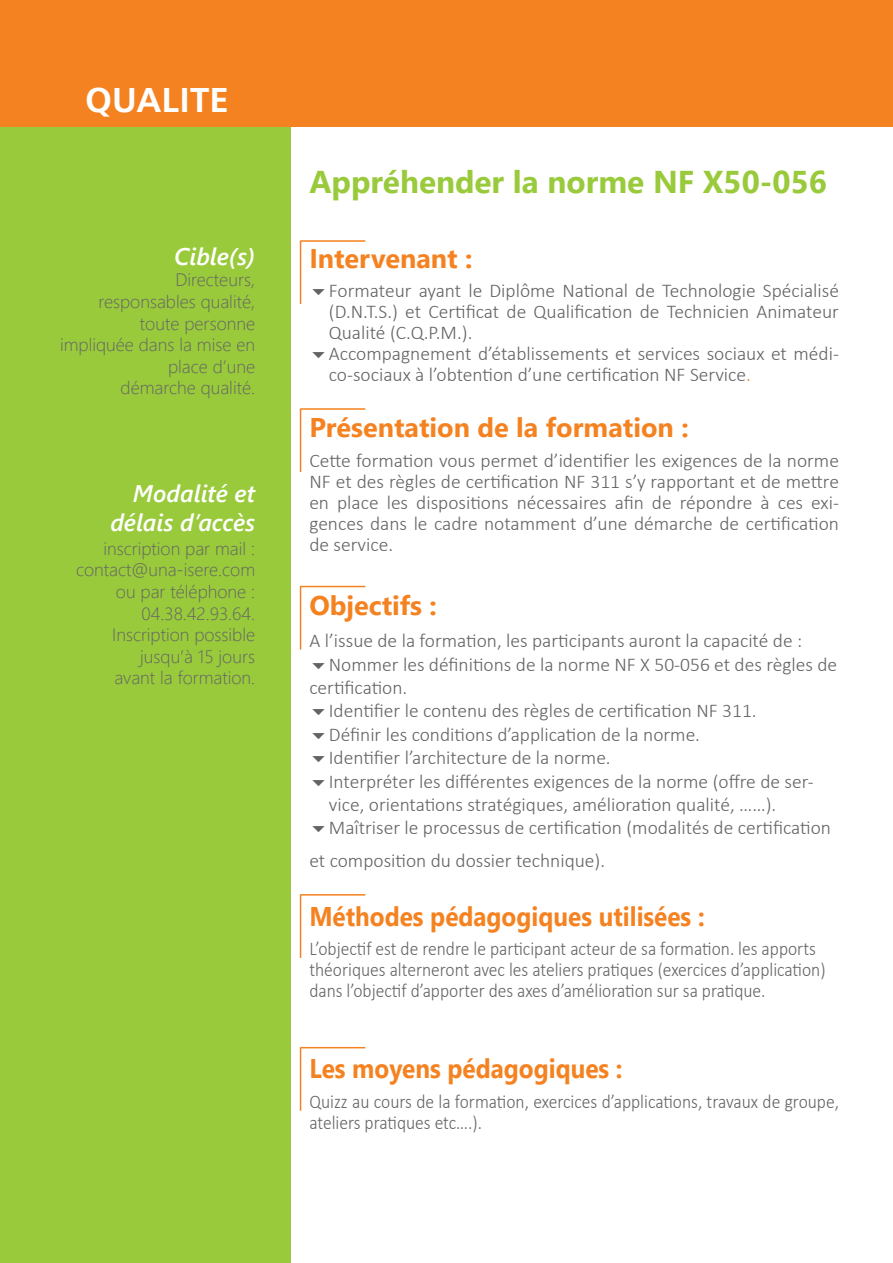
<style>
.page{position:relative;width:893px;height:1263px;background:#fff}
.page>*{position:absolute;margin:0;border:0;box-sizing:border-box;transform-origin:0 0}
.t1{font:700 36px "Carto Gothic Std";color:#fff}
.t2{font:700 31.5px "Segoe UI";color:#99ca3b}
.t3{font:700 27px "Segoe UI";color:#f58220;scale:.9 1}
.t4{font:700 27px "Segoe UI";color:#f58220}
.t5{font:italic 600 24px/28.8px "Segoe UI";color:#fff;text-align:right}
.t6{font:300 19.5px/21px "Calibri";color:#636366}
.t7{font:300 19.5px/21px "Calibri";color:#636366;scale:.9 1}
.t8{font:300 18px/21.6px "Segoe UI";color:#636366;text-align:right}
.s1{color:#f58220}
</style>
<div class="page">
<div style="left:0;top:126px;width:290px;height:1137px;background:#99ca3b"></div>
<hr style="left:300px;top:241px;width:1px;height:63px;background:#f58220">
<hr style="left:301px;top:240px;width:64px;height:2px;background:#f58220">
<div style="left:0;top:0;width:893px;height:126px;background:#f58220"></div>
<hr style="left:300px;top:409px;width:1px;height:63px;background:#f58220">
<hr style="left:301px;top:408px;width:64px;height:2px;background:#f58220">
<hr style="left:300px;top:586px;width:1px;height:63px;background:#f58220">
<hr style="left:301px;top:586px;width:64px;height:1px;background:#f58220">
<hr style="left:300px;top:894px;width:1px;height:64px;background:#f58220">
<hr style="left:301px;top:894px;width:64px;height:1px;background:#f58220">
<hr style="left:300px;top:1047px;width:1px;height:64px;background:#f58220">
<hr style="left:301px;top:1047px;width:64px;height:1px;background:#f58220">
<h1 class="t1" style="left:85px;top:80px;width:145px">QUALITE</h1>
<p class="t5" style="left:174px;top:238px;width:82px">Cible(s)</p>
<p class="t8" style="left:60px;top:267px;width:197px">Directeurs,<br>responsables qualité, toute personne<br>impliquée dans la mise en place d’une<br>démarche qualité.</p>
<p class="t5" style="left:110px;top:475px;width:146px">Modalité et délais d’accès</p>
<p class="t8" style="left:76px;top:536px;width:180px">inscription par mail : contact@una-isere.com ou par téléphone :<br>04.38.42.93.64.<br>Inscription possible jusqu’à 15 jours<br>avant la formation.</p>
<h2 class="t2" style="left:309px;top:152px;width:519px">Appréhender la norme NF X50-056</h2>
<h3 class="t4" style="left:309px;top:233px;width:165px">Intervenant :</h3>
<p class="t6" style="left:329px;top:280px;width:512px">Formateur ayant le Diplôme National de Technologie Spécialisé (D.N.T.S.) et Certificat de Qualification de Technicien Animateur Qualité (C.Q.P.M.).<br>Accompagnement d’établissements et services sociaux et médi&shy;co-sociaux à l’obtention d’une certification NF Service<span class="s1">.</span></p>
<h3 class="t4" style="left:309px;top:402px;width:381px">Présentation de la formation :</h3>
<p class="t6" style="left:309px;top:449px;width:531px;text-align:justify">Cette formation vous permet d’identifier les exigences de la norme NF et des règles de certification NF 311 s’y rapportant et de mettre en place les dispositions nécessaires afin de répondre à ces exi&shy;gences dans le cadre notamment d’une démarche de certification de service.</p>
<h3 class="t4" style="left:309px;top:580px;width:129px">Objectifs :</h3>
<p class="t6" style="left:309px;top:630px;width:494px">A l’issue de la formation, les participants auront la capacité de :</p>
<p class="t6" style="left:329px;top:653px;width:510px">Nommer les définitions de la norme NF X 50-056 et des règles de</p>
<p class="t6" style="left:309px;top:677px;width:100px">certification.</p>
<p class="t6" style="left:329px;top:700px;width:429px">Identifier le contenu des règles de certification NF 311.</p>
<p class="t6" style="left:329px;top:724px;width:373px">Définir les conditions d’application de la norme.</p>
<p class="t6" style="left:329px;top:747px;width:283px">Identifier l’architecture de la norme.</p>
<p class="t6" style="left:329px;top:770px;width:486px">Interpréter les différentes exigences de la norme (offre de ser-</p>
<p class="t6" style="left:329px;top:794px;width:449px">vice, orientations stratégiques, amélioration qualité, ……).</p>
<p class="t6" style="left:329px;top:817px;width:504px">Maîtriser le processus de certification (modalités de certification</p>
<p class="t6" style="left:309px;top:850px;width:297px">et composition du dossier technique).</p>
<h3 class="t3" style="left:309px;top:891px;width:441px">Méthodes pédagogiques utilisées :</h3>
<p class="t7" style="left:309px;top:938px;width:575px">L’objectif est de rendre le participant acteur de sa formation. les apports théoriques alterneront avec les ateliers pratiques (exercices d’application) dans l’objectif d’apporter des axes d’amélioration sur sa pratique.</p>
<h3 class="t3" style="left:309px;top:1043px;width:349px">Les moyens pédagogiques :</h3>
<p class="t7" style="left:309px;top:1091px;width:590px">Quizz au cours de la formation, exercices d’applications, travaux de groupe, ateliers pratiques etc….).</p>
</div>
